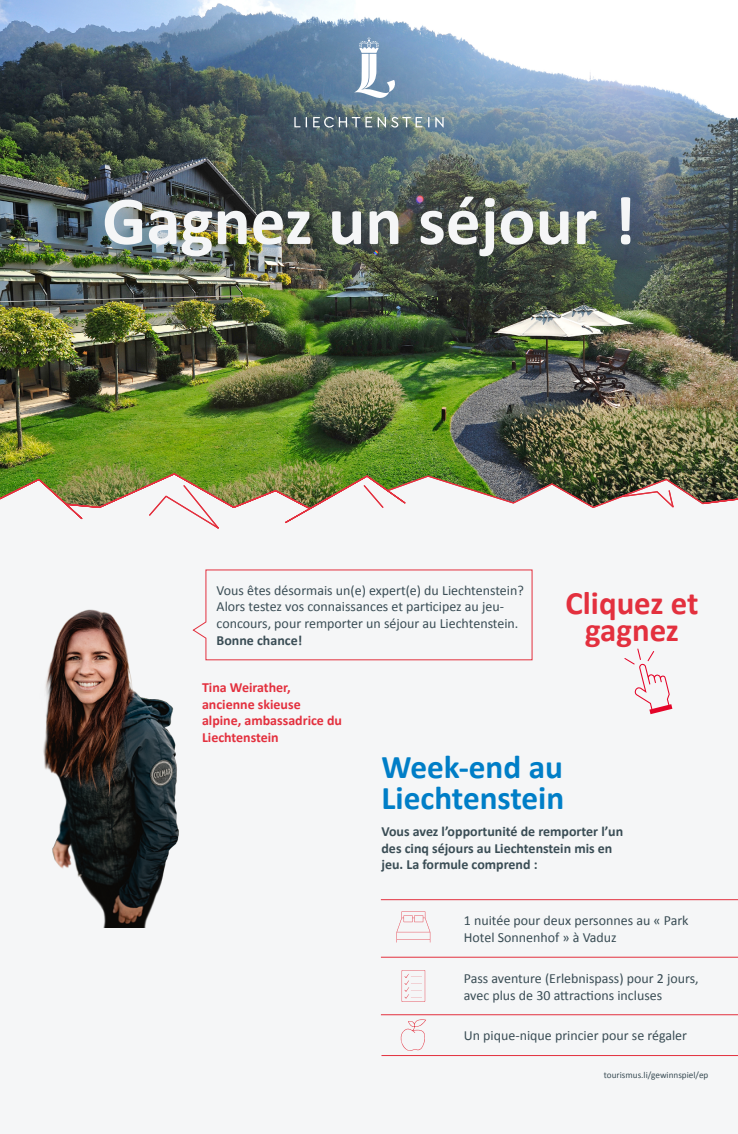
<style>
.page{position:relative;width:738px;height:1134px;background:#fff}
.page>*{position:absolute;margin:0;border:0;box-sizing:border-box;transform-origin:0 0}
.t1{font:700 69.2px "Calibri";color:#f5f6f7}
.t2{font:700 33.2px/30.8px "Calibri";color:#007ec7}
.t3{font:700 32.8px/26.8px "Calibri";color:#e3303e;text-align:center}
.t4{font:13.96px/16.7px "Calibri";color:#3a4d55}
.t5{font:700 13.96px/16.7px "Calibri";color:#3a4d55}
.t6{font:700 13.96px/16.7px "Calibri";color:#e3303e}
.t7{font:9.2px "Calibri";color:#3a4d55}
</style>
<div class="page">
<img style="left:0;top:0;width:737px;height:472px">
<img style="left:39px;top:609px;width:141px;height:318px">
<svg style="left:435px;top:117px;width:8px;height:11px"></svg>
<svg style="left:313px;top:117px;width:109px;height:11px"></svg>
<svg style="left:294px;top:117px;width:13px;height:10px"></svg>
<svg style="left:354px;top:37px;width:41px;height:61px"></svg>
<svg style="left:0;top:472px;width:737px;height:1px"></svg>
<img style="left:0;top:473px;width:737px;height:56px">
<hr style="left:380px;top:1014px;width:357px;height:1px;background:#e3303e">
<hr style="left:380px;top:957px;width:357px;height:1px;background:#e3303e">
<hr style="left:380px;top:899px;width:357px;height:1px;background:#e3303e">
<hr style="left:381px;top:1055px;width:356px;height:1px;background:#e3303e">
<svg style="left:401px;top:970px;width:24px;height:32px"></svg>
<svg style="left:396px;top:911px;width:34px;height:31px"></svg>
<svg style="left:400px;top:1019px;width:26px;height:32px"></svg>
<svg style="left:624px;top:648px;width:48px;height:66px"></svg>
<div style="left:192px;top:569px;width:340px;height:92px;background:#f5f6f7"></div>
<h1 class="t1" style="left:102px;top:172px;width:534px">Gagnez un séjour !</h1>
<p class="t4" style="left:216px;top:581px;width:308px">Vous êtes désormais un(e) expert(e) du Liechtenstein?<br>Alors testez vos connaissances et participez au jeu&shy;concours, pour remporter un séjour au Liechtenstein.</p>
<p class="t5" style="left:216px;top:631px;width:87px">Bonne chance!</p>
<p class="t6" style="left:202px;top:678px;width:141px">Tina Weirather, ancienne skieuse alpine, ambassadrice du<br>Liechtenstein</p>
<h3 class="t3" style="left:565px;top:588px;width:134px">Cliquez et gagnez</h3>
<h2 class="t2" style="left:381px;top:750px;width:184px">Week-end au<br>Liechtenstein</h2>
<p class="t5" style="left:381px;top:822px;width:243px">Vous avez l’opportunité de remporter l’un des cinq séjours au Liechtenstein mis en jeu. La formule comprend :</p>
<p class="t4" style="left:463px;top:912px;width:226px">1 nuitée pour deux personnes au « Park<br>Hotel Sonnenhof » à Vaduz</p>
<p class="t4" style="left:463px;top:969px;width:236px">Pass aventure (Erlebnispass) pour 2 jours, avec plus de 30 attractions incluses</p>
<p class="t4" style="left:463px;top:1027px;width:225px">Un pique-nique princier pour se régaler</p>
<p class="t7" style="left:603px;top:1069px;width:106px">tourismus.li/gewinnspiel/ep</p>
</div>
